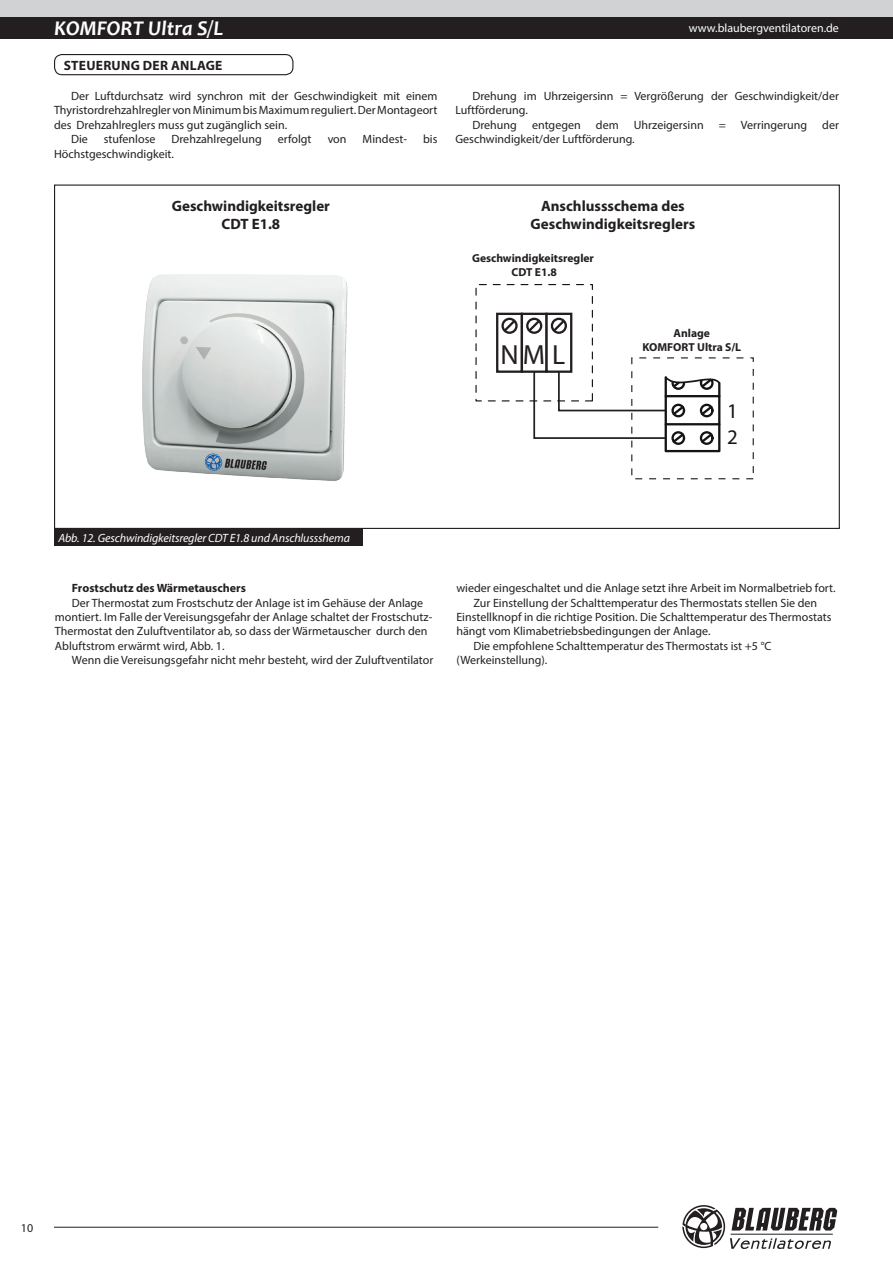
<style>
.page{position:relative;width:893px;height:1263px;background:#fff}
.page>*{position:absolute;margin:0;border:0;box-sizing:border-box;transform-origin:0 0}
.t1{font:27.75px "Myriad Pro";color:#231f20}
.t2{font:italic 700 21px "Candara";color:#fff}
.t3{font:20.85px "Myriad Pro";color:#141414}
.t4{font:700 15px/18px "Myriad Pro";color:#231f20;text-align:center}
.t5{font:700 13.5px "Myriad Pro";letter-spacing:.02em;color:#231f20}
.t6{font:12px/14.4px "Myriad Pro";color:#231f20}
.t7{font:italic 12px "Myriad Pro";letter-spacing:-.01em;color:#fff}
.t8{font:700 12px "Myriad Pro";color:#231f20}
.t9{font:12px "Myriad Pro";color:#fff}
.t10{font:700 11.55px/14px "Myriad Pro";color:#231f20;text-align:center}
</style>
<div class="page">
<div style="left:0;top:0;width:893px;height:17px;background:#d1d2d4"></div>
<div style="left:0;top:17px;width:893px;height:21px;background:#231f20"></div>
<svg style="left:682px;top:1205px;width:155px;height:44px"></svg>
<hr style="left:54px;top:1227px;width:604px;height:1px;background:#231f20">
<div style="left:54px;top:54px;width:239px;height:21px;border:1px solid #231f20;border-radius:8px"></div>
<div style="left:54px;top:529px;width:308px;height:17px;background:#231f20"></div>
<img style="left:142px;top:274px;width:206px;height:207px">
<div style="left:496px;top:313px;width:27px;height:60px;border:2px solid #231f20"></div>
<div style="left:501px;top:318px;width:17px;height:16px;border:2px solid #231f20;border-radius:50%"></div>
<svg style="left:501px;top:318px;width:16px;height:16px"></svg>
<div style="left:521px;top:313px;width:27px;height:60px;border:2px solid #231f20"></div>
<svg style="left:526px;top:318px;width:16px;height:16px"></svg>
<div style="left:545px;top:313px;width:27px;height:60px;border:2px solid #231f20"></div>
<svg style="left:551px;top:318px;width:16px;height:16px"></svg>
<div style="left:665px;top:395px;width:55px;height:57px;border:2px solid #141414"></div>
<svg style="left:532px;top:370px;width:189px;height:75px"></svg>
<div style="left:631px;top:357px;width:123px;height:122px;border:1px dashed #231f20"></div>
<h2 class="t2" style="left:54px;top:15px;width:171px">KOMFORT Ultra S/L</h2>
<p class="t9" style="left:689px;top:21px;width:152px">www.blaubergventilatoren.de</p>
<p class="t5" style="left:64px;top:56px;width:160px">STEUERUNG DER ANLAGE</p>
<p class="t6" style="left:71px;top:89px;width:368px">Der Luftdurchsatz wird synchron mit der Geschwindigkeit mit einem</p>
<p class="t6" style="left:54px;top:103px;width:385px">Thyristordrehzahlregler von Minimum bis Maximum reguliert. Der Montageort</p>
<p class="t6" style="left:54px;top:117px;width:235px">des Drehzahlreglers muss gut zugänglich sein.</p>
<p class="t6" style="left:71px;top:132px;width:18px">Die</p>
<p class="t6" style="left:104px;top:132px;width:53px">stufenlose</p>
<p class="t6" style="left:172px;top:132px;width:92px">Drehzahlregelung</p>
<p class="t6" style="left:278px;top:132px;width:35px">erfolgt</p>
<p class="t6" style="left:328px;top:132px;width:20px">von</p>
<p class="t6" style="left:363px;top:132px;width:46px">Mindest-</p>
<p class="t6" style="left:423px;top:132px;width:16px">bis</p>
<p class="t6" style="left:54px;top:146px;width:121px">Höchstgeschwindigkeit.</p>
<p class="t6" style="left:472px;top:89px;width:368px">Drehung im Uhrzeigersinn = Vergrößerung der Geschwindigkeit/der</p>
<p class="t6" style="left:455px;top:103px;width:74px">Luftförderung.</p>
<p class="t6" style="left:472px;top:117px;width:46px">Drehung</p>
<p class="t6" style="left:532px;top:117px;width:50px">entgegen</p>
<p class="t6" style="left:596px;top:117px;width:24px">dem</p>
<p class="t6" style="left:634px;top:117px;width:71px">Uhrzeigersinn</p>
<p class="t6" style="left:719px;top:117px;width:90px">= Verringerung</p>
<p class="t6" style="left:822px;top:117px;width:18px">der</p>
<p class="t6" style="left:455px;top:132px;width:181px">Geschwindigkeit/der Luftförderung.</p>
<p class="t4" style="left:172px;top:196px;width:160px">Geschwindigkeitsregler<br>CDT E1.8</p>
<p class="t4" style="left:531px;top:196px;width:166px">Anschlussschema des<br>Geschwindigkeitsreglers</p>
<p class="t10" style="left:472px;top:251px;width:123px">Geschwindigkeitsregler<br>CDT E1.8</p>
<h1 class="t1" style="left:500px;top:338px;width:66px">NML</h1>
<p class="t10" style="left:642px;top:325px;width:100px">Anlage<br>KOMFORT Ultra S/L</p>
<h3 class="t3" style="left:727px;top:398px;width:12px">1</h3>
<h3 class="t3" style="left:727px;top:424px;width:12px">2</h3>
<p class="t7" style="left:58px;top:531px;width:293px">Abb. 12. Geschwindigkeitsregler CDT E1.8 und Anschlussshema</p>
<p class="t8" style="left:72px;top:580px;width:176px">Frostschutz des Wärmetauschers</p>
<p class="t6" style="left:55px;top:595px;width:379px;text-indent:17px">Der Thermostat zum Frostschutz der Anlage ist im Gehäuse der Anlage montiert. Im Falle der Vereisungsgefahr der Anlage schaltet der Frostschutz-Thermostat den Zuluftventilator ab, so dass der Wärmetauscher durch den Abluftstrom erwärmt wird, Abb. 1.</p>
<p class="t6" style="left:72px;top:653px;width:363px">Wenn die Vereisungsgefahr nicht mehr besteht, wird der Zuluftventilator</p>
<p class="t6" style="left:456px;top:581px;width:381px">wieder eingeschaltet und die Anlage setzt ihre Arbeit im Normalbetrieb fort.</p>
<p class="t6" style="left:473px;top:595px;width:345px">Zur Einstellung der Schalttemperatur des Thermostats stellen Sie den</p>
<p class="t6" style="left:456px;top:610px;width:377px">Einstellknopf in die richtige Position. Die Schalttemperatur des Thermostats</p>
<p class="t6" style="left:456px;top:624px;width:256px">hängt vom Klimabetriebsbedingungen der Anlage.</p>
<p class="t6" style="left:473px;top:638px;width:300px">Die empfohlene Schalttemperatur des Thermostats ist +5 °C</p>
<p class="t6" style="left:456px;top:653px;width:93px">(Werkeinstellung).</p>
<p class="t6" style="left:21px;top:1220px;width:14px">10</p>
</div>
